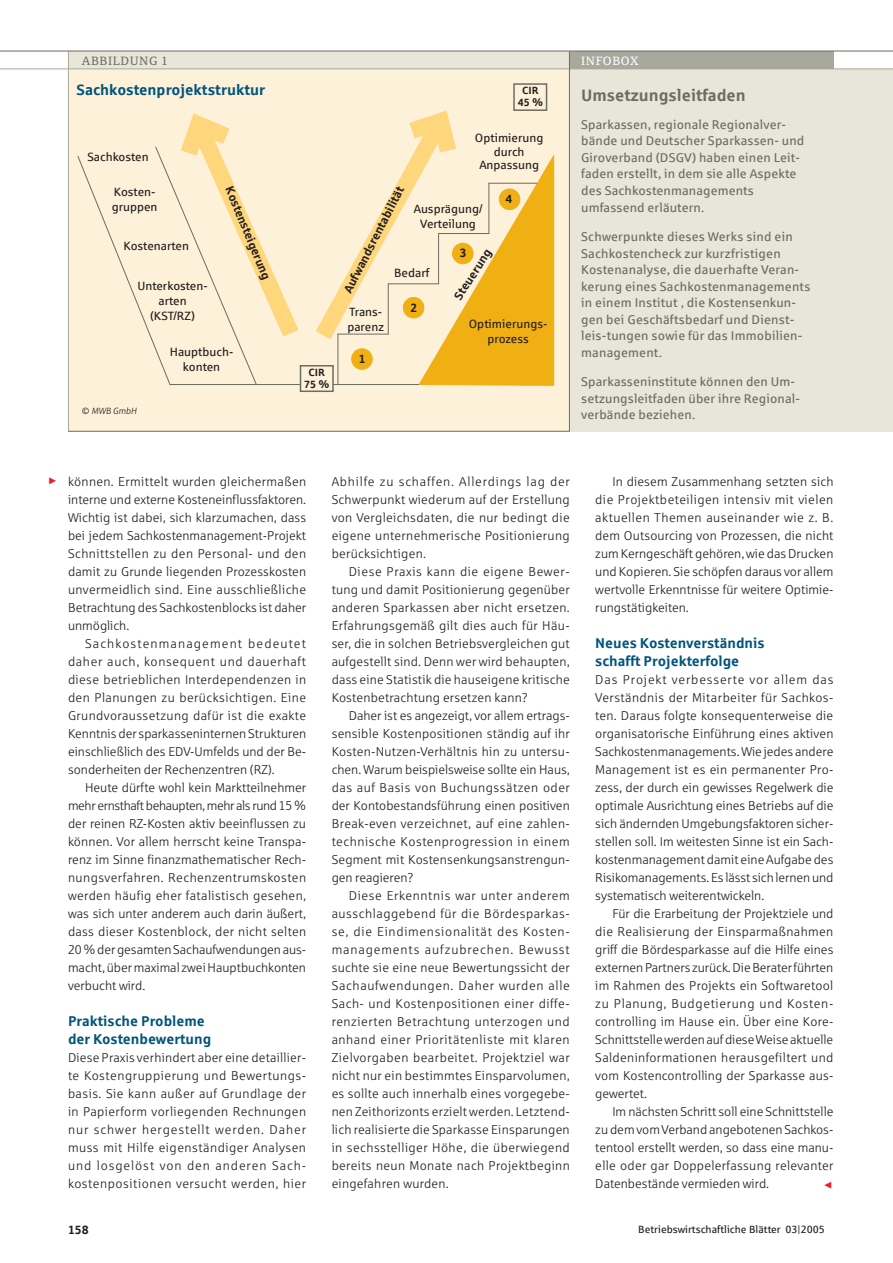
<style>
.page{position:relative;width:893px;height:1263px;background:#fff}
.page>*{position:absolute;margin:0;border:0;box-sizing:border-box;transform-origin:0 0}
.t1{font:700 16.5px "Sparkasse Rg";color:#6d6c61}
.t2{font:700 15px "Sparkasse Rg";color:#00547b}
.t3{font:700 14.25px/18px "Sparkasse Rg";color:#00547b}
.t4{font:12.75px/18px "Sparkasse Lt";color:#231f20;text-align:justify}
.t5{font:12.75px/16.5px "Sparkasse Rg";letter-spacing:.01em;color:#6d6c61}
.t6{font:12px/15px "Sparkasse Rg";color:#231f20;text-align:center}
.t7{font:700 12px "Sparkasse Rg";color:#231f20}
.t8{font:12px "Sparkasse Serif";letter-spacing:.05em;color:#6d6c61}
.t9{font:12px "Sparkasse Serif";letter-spacing:.05em;color:#fff}
.t10{font:10.5px "Sparkasse Rg";color:#231f20}
.t11{font:700 10.5px/12px "Sparkasse Rg";color:#231f20;text-align:center}
.t12{font:9.75px "The Sans Semi Bold Expert";color:#ee1d23}
.t13{font:italic 9px "Sparkasse Lt";color:#231f20}
</style>
<div class="page">
<div style="left:68px;top:66px;width:501px;height:365px;background:#fef1d9"></div>
<div style="left:68px;top:51px;width:502px;height:18px;background:#e7e6d9"></div>
<hr style="left:68px;top:51px;width:1px;height:380px;background:#a8a89d">
<div style="left:300px;top:365px;width:34px;height:27px;border:2px solid #6d6c61"></div>
<div style="left:513px;top:83px;width:34px;height:28px;border:2px solid #6d6c61"></div>
<svg style="left:77px;top:99px;width:478px;height:287px"></svg>
<div style="left:499px;top:189px;width:21px;height:21px;background:#f0af13;border-radius:50%"></div>
<div style="left:499px;top:189px;width:21px;height:21px;border:1px solid #f0af13;border-radius:50%"></div>
<div style="left:453px;top:243px;width:20px;height:21px;background:#f0af13;border-radius:50%"></div>
<div style="left:452px;top:243px;width:21px;height:21px;border:1px solid #f0af13;border-radius:50%"></div>
<div style="left:403px;top:297px;width:21px;height:21px;background:#f0af13;border-radius:50%"></div>
<div style="left:403px;top:297px;width:21px;height:21px;border:1px solid #f0af13;border-radius:50%"></div>
<div style="left:352px;top:349px;width:20px;height:20px;background:#f0af13;border-radius:50%"></div>
<div style="left:351px;top:348px;width:22px;height:22px;border:1px solid #f0af13;border-radius:50%"></div>
<div style="left:569px;top:69px;width:324px;height:363px;background:#e7e6d9"></div>
<div style="left:570px;top:51px;width:263px;height:18px;background:#a8a89d"></div>
<hr style="left:0;top:51px;width:893px;height:1px;background:#6d6c61">
<hr style="left:0;top:69px;width:893px;height:1px;background:#a8a89d">
<hr style="left:569px;top:51px;width:1px;height:380px;background:#6d6c61">
<hr style="left:68px;top:431px;width:502px;height:1px;background:#6d6c61">
<p class="t8" style="left:82px;top:54px;width:88px">ABBILDUNG 1</p>
<p class="t2" style="left:77px;top:80px;width:190px">Sachkostenprojektstruktur</p>
<p class="t8" style="left:77px;top:55px;width:48px">RUBRIK</p>
<p class="t11" style="left:518px;top:84px;width:27px">CIR<br>45 %</p>
<p class="t6" style="left:475px;top:131px;width:70px;line-height:13.5px">Optimierung durch<br>Anpassung</p>
<p class="t6" style="left:414px;top:201px;width:70px">Ausprägung/<br>Verteilung</p>
<p class="t6" style="left:87px;top:149px;width:63px">Sachkosten</p>
<p class="t6" style="left:112px;top:184px;width:47px;text-align:left">Kosten&shy;gruppen</p>
<p class="t6" style="left:124px;top:238px;width:67px">Kostenarten</p>
<p class="t6" style="left:137px;top:278px;width:72px">Unterkosten&shy;arten (KST/RZ)</p>
<p class="t6" style="left:170px;top:344px;width:65px">Hauptbuch&shy;konten</p>
<p class="t7" style="left:236px;top:184px;width:101px;rotate:68deg">Kostensteigerung</p>
<p class="t7" style="left:340px;top:289px;width:120px;rotate:-63deg">Aufwandsrentabilität</p>
<p class="t7" style="left:505px;top:191px;width:8px">4</p>
<p class="t7" style="left:460px;top:246px;width:8px">3</p>
<p class="t7" style="left:451px;top:294px;width:60px;rotate:-57deg">Steuerung</p>
<p class="t6" style="left:394px;top:264px;width:37px">Bedarf</p>
<p class="t7" style="left:411px;top:300px;width:8px">2</p>
<p class="t6" style="left:347px;top:304px;width:38px;text-align:left">Trans&shy;parenz</p>
<p class="t6" style="left:469px;top:316px;width:80px">Optimierungs&shy;prozess</p>
<p class="t7" style="left:359px;top:351px;width:8px">1</p>
<p class="t11" style="left:304px;top:366px;width:27px">CIR<br>75 %</p>
<p class="t13" style="left:81px;top:405px;width:57px">© MWB GmbH</p>
<p class="t9" style="left:581px;top:54px;width:59px">INFOBOX</p>
<p class="t1" style="left:581px;top:85px;width:166px">Umsetzungsleitfaden</p>
<p class="t5" style="left:581px;top:116px;width:225px">Sparkassen, regionale Regionalver&shy;bände und Deutscher Sparkassen- und Giroverband (DSGV) haben einen Leit&shy;faden erstellt, in dem sie alle Aspekte des Sachkostenmanagements umfassend erläutern.</p>
<p class="t5" style="left:581px;top:228px;width:231px">Schwerpunkte dieses Werks sind ein Sachkostencheck zur kurzfristigen Kostenanalyse, die dauerhafte Veran&shy;kerung eines Sachkostenmanagements in einem Institut , die Kostensenkun&shy;gen bei Geschäftsbedarf und Dienst&shy;leis-tungen sowie für das Immobilien&shy;management.</p>
<p class="t5" style="left:581px;top:373px;width:220px">Sparkasseninstitute können den Um&shy;setzungsleitfaden über ihre Regional&shy;verbände beziehen.</p>
<p class="t12" style="left:57px;top:488px;width:11px;rotate:-180deg">¯</p>
<p class="t4" style="left:68px;top:472px;width:240px">können. Ermittelt wurden gleichermaßen interne und externe Kosteneinflussfaktoren.<br>Wichtig ist dabei, sich klarzumachen, dass bei jedem Sachkostenmanagement-Projekt Schnittstellen zu den Personal- und den damit zu Grunde liegenden Prozesskosten unvermeidlich sind. Eine ausschließliche Betrachtung des Sachkostenblocks ist daher unmöglich.</p>
<p class="t4" style="left:68px;top:634px;width:240px;text-indent:17px">Sachkostenmanagement bedeutet daher auch, konsequent und dauerhaft diese betrieblichen Interdependenzen in den Planungen zu berücksichtigen. Eine Grundvoraussetzung dafür ist die exakte Kenntnis der sparkasseninternen Strukturen einschließlich des EDV-Umfelds und der Be&shy;sonderheiten der Rechenzentren (RZ).</p>
<p class="t4" style="left:68px;top:778px;width:240px;text-indent:17px">Heute dürfte wohl kein Marktteilnehmer mehr ernsthaft behaupten, mehr als rund 15 % der reinen RZ-Kosten aktiv beeinflussen zu können. Vor allem herrscht keine Transpa&shy;renz im Sinne finanzmathematischer Rech&shy;nungsverfahren. Rechenzentrumskosten werden häufig eher fatalistisch gesehen, was sich unter anderem auch darin äußert, dass dieser Kostenblock, der nicht selten 20 % der gesamten Sachaufwendungen aus&shy;macht, über maximal zwei Hauptbuchkonten verbucht wird.</p>
<p class="t3" style="left:68px;top:1011px;width:145px">Praktische Probleme der Kostenbewertung</p>
<p class="t4" style="left:68px;top:1048px;width:240px">Diese Praxis verhindert aber eine detaillier&shy;te Kostengruppierung und Bewertungs&shy;basis. Sie kann außer auf Grundlage der in Papierform vorliegenden Rechnungen nur schwer hergestellt werden. Daher muss mit Hilfe eigenständiger Analysen und losgelöst von den anderen Sach&shy;kostenpositionen versucht werden, hier</p>
<p class="t4" style="left:332px;top:472px;width:240px">Abhilfe zu schaffen. Allerdings lag der Schwerpunkt wiederum auf der Erstellung von Vergleichsdaten, die nur bedingt die eigene unternehmerische Positionierung berücksichtigen.</p>
<p class="t4" style="left:332px;top:562px;width:240px;text-indent:17px">Diese Praxis kann die eigene Bewer&shy;tung und damit Positionierung gegenüber anderen Sparkassen aber nicht ersetzen.<br>Erfahrungsgemäß gilt dies auch für Häu&shy;ser, die in solchen Betriebsvergleichen gut aufgestellt sind. Denn wer wird behaupten, dass eine Statistik die hauseigene kritische Kostenbetrachtung ersetzen kann?</p>
<p class="t4" style="left:332px;top:706px;width:240px;text-indent:17px">Daher ist es angezeigt, vor allem ertrags&shy;sensible Kostenpositionen ständig auf ihr Kosten-Nutzen-Verhältnis hin zu untersu&shy;chen. Warum beispielsweise sollte ein Haus, das auf Basis von Buchungssätzen oder der Kontobestandsführung einen positiven Break-even verzeichnet, auf eine zahlen&shy;technische Kostenprogression in einem Segment mit Kostensenkungsanstrengun&shy;gen reagieren?</p>
<p class="t4" style="left:332px;top:886px;width:240px;text-indent:17px">Diese Erkenntnis war unter anderem ausschlaggebend für die Bördesparkas&shy;se, die Eindimensionalität des Kosten&shy;managements aufzubrechen. Bewusst suchte sie eine neue Bewertungssicht der Sachaufwendungen. Daher wurden alle Sach- und Kostenpositionen einer diffe&shy;renzierten Betrachtung unterzogen und anhand einer Prioritätenliste mit klaren Zielvorgaben bearbeitet. Projektziel war nicht nur ein bestimmtes Einsparvolumen, es sollte auch innerhalb eines vorgegebe&shy;nen Zeithorizonts erzielt werden. Letztend&shy;lich realisierte die Sparkasse Einsparungen in sechsstelliger Höhe, die überwiegend bereits neun Monate nach Projektbeginn eingefahren wurden.</p>
<p class="t4" style="left:595px;top:472px;width:240px;text-indent:17px">In diesem Zusammenhang setzten sich die Projektbeteiligen intensiv mit vielen aktuellen Themen auseinander wie z. B. dem Outsourcing von Prozessen, die nicht zum Kerngeschäft gehören, wie das Drucken und Kopieren. Sie schöpfen daraus vor allem wertvolle Erkenntnisse für weitere Optimie&shy;rungstätigkeiten.</p>
<p class="t3" style="left:595px;top:633px;width:171px">Neues Kostenverständnis schafft Projekterfolge</p>
<p class="t4" style="left:595px;top:670px;width:240px">Das Projekt verbesserte vor allem das Verständnis der Mitarbeiter für Sachkos&shy;ten. Daraus folgte konsequenterweise die organisatorische Einführung eines aktiven Sachkostenmanagements. Wie jedes andere Management ist es ein permanenter Pro&shy;zess, der durch ein gewisses Regelwerk die optimale Ausrichtung eines Betriebs auf die sich ändernden Umgebungsfaktoren sicher&shy;stellen soll. Im weitesten Sinne ist ein Sach&shy;kostenmanagement damit eine Aufgabe des Risikomanagements. Es lässt sich lernen und systematisch weiterentwickeln.</p>
<p class="t4" style="left:595px;top:904px;width:240px;text-indent:17px">Für die Erarbeitung der Projektziele und die Realisierung der Einsparmaßnahmen griff die Bördesparkasse auf die Hilfe eines externen Partners zurück. Die Berater führten im Rahmen des Projekts ein Softwaretool zu Planung, Budgetierung und Kosten&shy;controlling im Hause ein. Über eine Kore-Schnittstelle werden auf diese Weise aktuelle Saldeninformationen herausgefiltert und vom Kostencontrolling der Sparkasse aus&shy;gewertet.</p>
<p class="t4" style="left:595px;top:1102px;width:240px;text-indent:17px">Im nächsten Schritt soll eine Schnittstelle zu dem vom Verband angebotenen Sachkos&shy;tentool erstellt werden, so dass eine manu&shy;elle oder gar Doppelerfassung relevanter Datenbestände vermieden wird.</p>
<p class="t12" style="left:824px;top:1178px;width:11px">¯</p>
<p class="t7" style="left:68px;top:1222px;width:22px">158</p>
<p class="t10" style="left:638px;top:1222px;width:188px">Betriebswirtschaftliche Blätter 03|2005</p>
</div>
